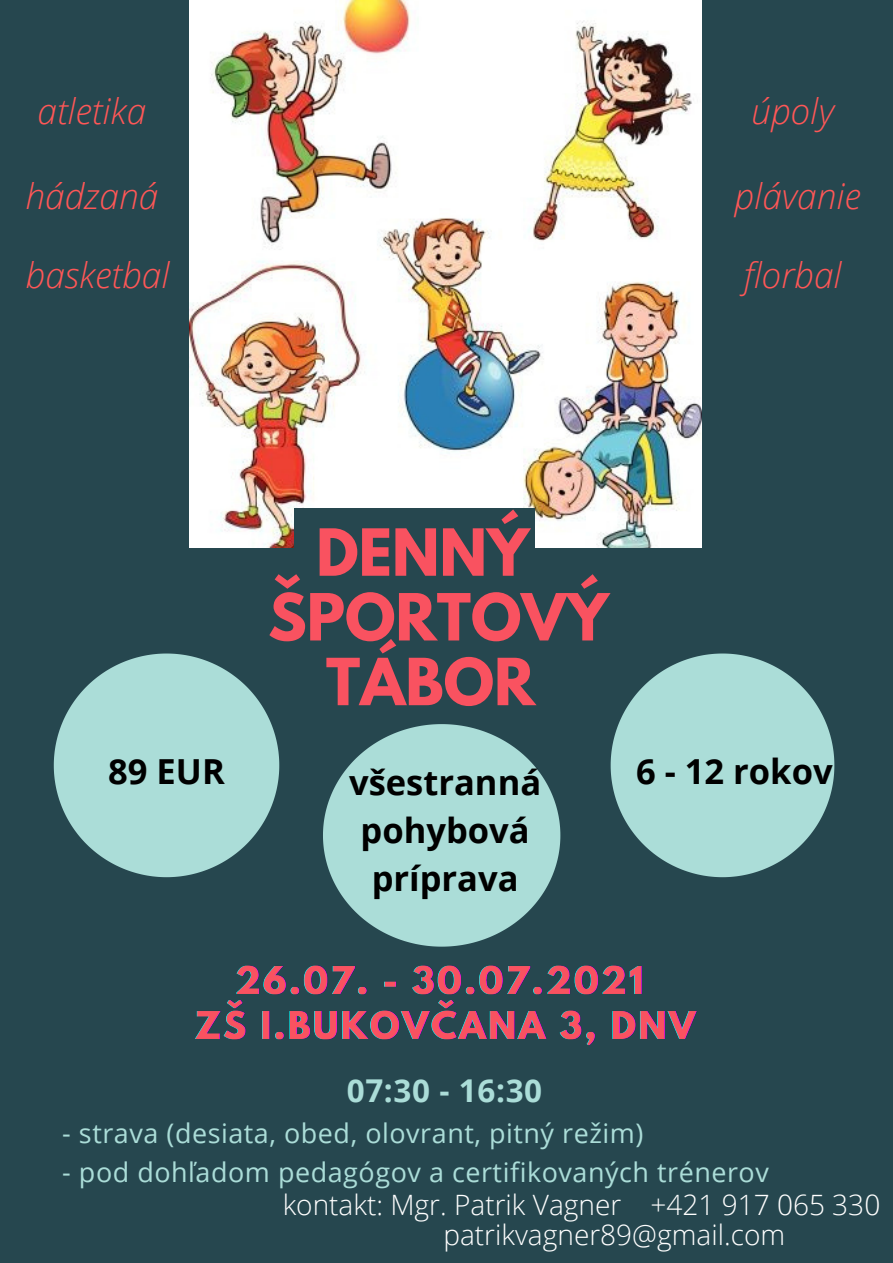
<style>
.page{position:relative;width:893px;height:1263px;background:#26474f}
.page>*{position:absolute;margin:0;border:0;box-sizing:border-box;transform-origin:0 0}
.t1{font:700 57.53px/64.7px "League Spartan";color:#f95260;text-align:center}
.t2{font:italic 300 35.25px "Open Sans";color:#ff5757}
.t3{font:700 34.5px/47.8px "Open Sans";color:#000;text-align:center}
.t4{font:700 31.42px "Open Sans";letter-spacing:.02em;color:#abddd8}
.t5{font:300 28.05px/29.8px "Open Sans";color:#fff}
.t6{font:26.92px "Open Sans";letter-spacing:.02em;color:#abddd8}
</style>
<div class="page">
<img style="left:189px;top:0;width:512px;height:548px">
<svg style="left:54px;top:653px;width:225px;height:224px;background:#8ebcba"></svg>
<svg style="left:323px;top:724px;width:237px;height:223px;background:#8ebcba"></svg>
<svg style="left:610px;top:653px;width:224px;height:224px;background:#8dbcba"></svg>
<div style="left:294px;top:508px;width:241px;height:80px;background:#26474f"></div>
<img style="left:195px;top:963px;width:503px;height:87px">
<p class="t2" style="left:38px;top:86px;width:110px">atletika</p>
<p class="t2" style="left:751px;top:86px;width:84px">úpoly</p>
<p class="t2" style="left:26px;top:172px;width:134px">hádzaná</p>
<p class="t2" style="left:734px;top:172px;width:128px">plávanie</p>
<p class="t2" style="left:26px;top:250px;width:145px">basketbal</p>
<p class="t2" style="left:744px;top:250px;width:99px">florbal</p>
<p class="t1" style="left:268px;top:527px;width:342px">DENNÝ<br>ŠPORTOVÝ<br>TÁBOR</p>
<p class="t3" style="left:108px;top:746px;width:118px">89 EUR</p>
<p class="t3" style="left:349px;top:758px;width:194px">všestranná pohybová príprava</p>
<p class="t3" style="left:636px;top:746px;width:198px">6 - 12 rokov</p>
<p class="t4" style="left:347px;top:1069px;width:197px">07:30 - 16:30</p>
<p class="t6" style="left:62px;top:1114px;width:583px">- strava (desiata, obed, olovrant, pitný režim)</p>
<p class="t6" style="left:62px;top:1153px;width:708px">- pod dohľadom pedagógov a certifikovaných trénerov</p>
<p class="t5" style="left:443px;top:1189px;width:438px;text-indent:-161px">kontakt: Mgr. Patrik Vagner +421 917 065 330 patrikvagner89@gmail.com</p>
</div>
